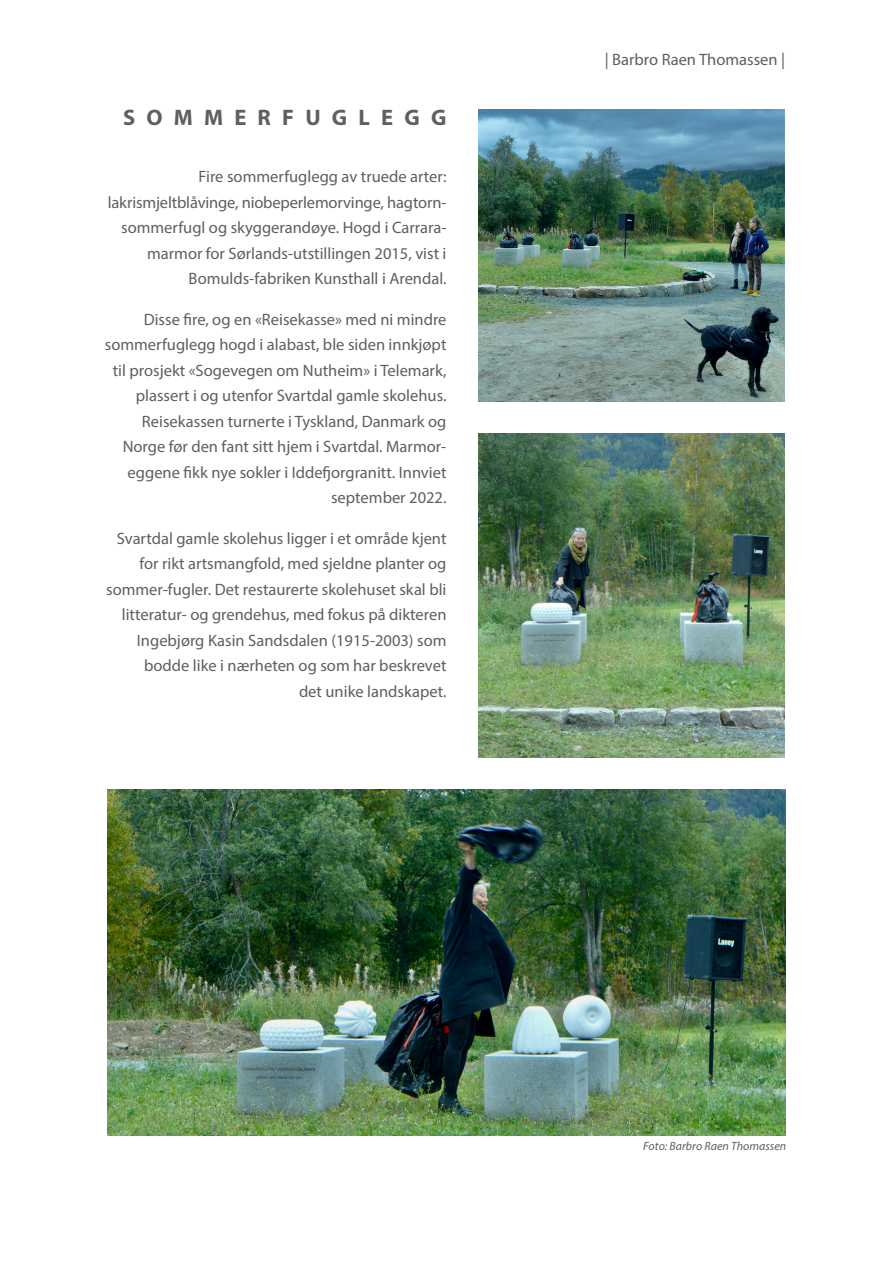
<style>
.page{position:relative;width:893px;height:1263px;background:#fff}
.page>*{position:absolute;margin:0;border:0;box-sizing:border-box;transform-origin:0 0}
.t1{font:700 22.5px "Myriad Pro";letter-spacing:.5em;color:#605e5e}
.t2{font:16.5px/25.5px "Myriad Pro";color:#605e5e;text-align:right}
.t3{font:italic 12px "Myriad Pro";color:#605e5e}
</style>
<div class="page">
<img style="left:108px;top:790px;width:677px;height:345px">
<img style="left:478px;top:109px;width:307px;height:293px">
<img style="left:478px;top:434px;width:307px;height:324px">
<h1 class="t1" style="left:123px;top:108px;width:325px">SOMMERFUGLEGG</h1>
<p class="t2" style="left:108px;top:165px;width:340px">Fire sommerfuglegg av truede arter: lakrismjeltblåvinge, niobeperlemorvinge, hagtorn&shy;sommerfugl og skyggerandøye. Hogd i Carrara&shy;marmor for Sørlands-utstillingen 2015, vist i Bomulds-fabriken Kunsthall i Arendal.</p>
<p class="t2" style="left:105px;top:308px;width:343px">Disse fire, og en «Reisekasse» med ni mindre sommerfuglegg hogd i alabast, ble siden innkjøpt til prosjekt «Sogevegen om Nutheim» i Telemark, plassert i og utenfor Svartdal gamle skolehus.<br>Reisekassen turnerte i Tyskland, Danmark og Norge før den fant sitt hjem i Svartdal. Marmor&shy;eggene fikk nye sokler i Iddefjorgranitt. Innviet september 2022.</p>
<p class="t2" style="left:106px;top:527px;width:342px">Svartdal gamle skolehus ligger i et område kjent for rikt artsmangfold, med sjeldne planter og sommer-fugler. Det restaurerte skolehuset skal bli litteratur- og grendehus, med fokus på dikteren Ingebjørg Kasin Sandsdalen (1915-2003) som bodde like i nærheten og som har beskrevet<br>det unike landskapet.</p>
<p class="t2" style="left:605px;top:48px;width:182px">| Barbro Raen Thomassen |</p>
<p class="t3" style="left:643px;top:1141px;width:145px">Foto: Barbro Raen Thomassen</p>
</div>
